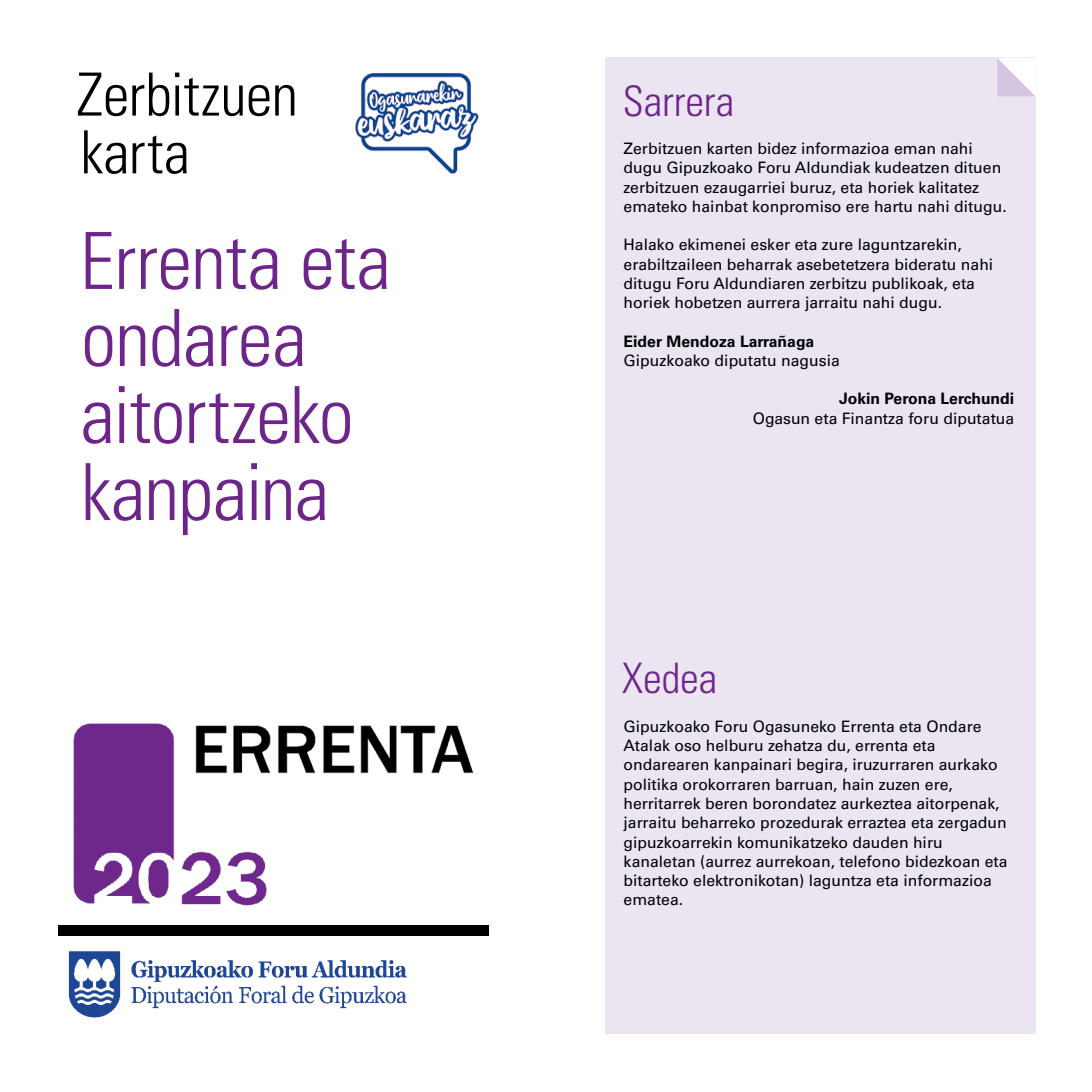
<style>
.page{position:relative;width:1092px;height:1092px;background:#fff}
.page>*{position:absolute;margin:0;border:0;box-sizing:border-box;transform-origin:0 0}
.SIN_PART{font:300 condensed 78.75px/77px "Univers";letter-spacing:-.01em;color:#6e258a}
.SIN_PART-2{font:300 condensed 59.5px/57.8px "Univers";letter-spacing:-.01em;color:#000}
.SIN_PART-3{font:300 condensed 42px "Univers";color:#6e258a}
.SIN_PART-4{font:15.75px/19.2px "Univers";color:#000}
.SIN_PART-5{font:700 15.75px "Univers";color:#000}
</style>
<div class="page">
<img style="left:69px;top:951px;width:338px;height:67px">
<div style="left:58px;top:924px;width:431px;height:11px;background:#000"></div>
<div style="left:605px;top:58px;width:430px;height:976px;background:#ebe4f1"></div>
<svg style="left:997px;top:58px;width:38px;height:38px"></svg>
<img style="left:73px;top:723px;width:194px;height:183px">
<img style="left:183px;top:723px;width:291px;height:56px">
<img style="left:355px;top:72px;width:124px;height:102px">
<p class="SIN_PART-2" style="left:76px;top:66px;width:223px">Zerbitzuen karta</p>
<p class="SIN_PART" style="left:80px;top:223px;width:313px">Errenta eta ondarea aitortzeko kanpaina</p>
<p class="SIN_PART-3" style="left:622px;top:75px;width:113px">Sarrera</p>
<p class="SIN_PART-4" style="left:623px;top:139px;width:384px">Zerbitzuen karten bidez informazioa eman nahi dugu Gipuzkoako Foru Aldundiak kudeatzen dituen zerbitzuen ezaugarriei buruz, eta horiek kalitatez emateko hainbat konpromiso ere hartu nahi ditugu.</p>
<p class="SIN_PART-4" style="left:623px;top:235px;width:371px">Halako ekimenei esker eta zure laguntzarekin, erabiltzaileen beharrak asebetetzera bideratu nahi ditugu Foru Aldundiaren zerbitzu publikoak, eta horiek hobetzen aurrera jarraitu nahi dugu.</p>
<p class="SIN_PART-5" style="left:623px;top:332px;width:192px">Eider Mendoza Larrañaga</p>
<p class="SIN_PART-4" style="left:623px;top:351px;width:218px">Gipuzkoako diputatu nagusia</p>
<p class="SIN_PART-5" style="left:839px;top:389px;width:176px">Jokin Perona Lerchundi</p>
<p class="SIN_PART-4" style="left:752px;top:408px;width:263px">Ogasun eta Finantza foru diputatua</p>
<p class="SIN_PART-3" style="left:622px;top:653px;width:97px">Xedea</p>
<p class="SIN_PART-4" style="left:623px;top:716px;width:385px">Gipuzkoako Foru Ogasuneko Errenta eta Ondare Atalak oso helburu zehatza du, errenta eta ondarearen kanpainari begira, iruzurraren aurkako politika orokorraren barruan, hain zuzen ere, herritarrek beren borondatez aurkeztea aitorpenak, jarraitu beharreko prozedurak erraztea eta zergadun gipuzkoarrekin komunikatzeko dauden hiru kanaletan (aurrez aurrekoan, telefono bidezkoan eta bitarteko elektronikotan) laguntza eta informazioa ematea.</p>
</div>
